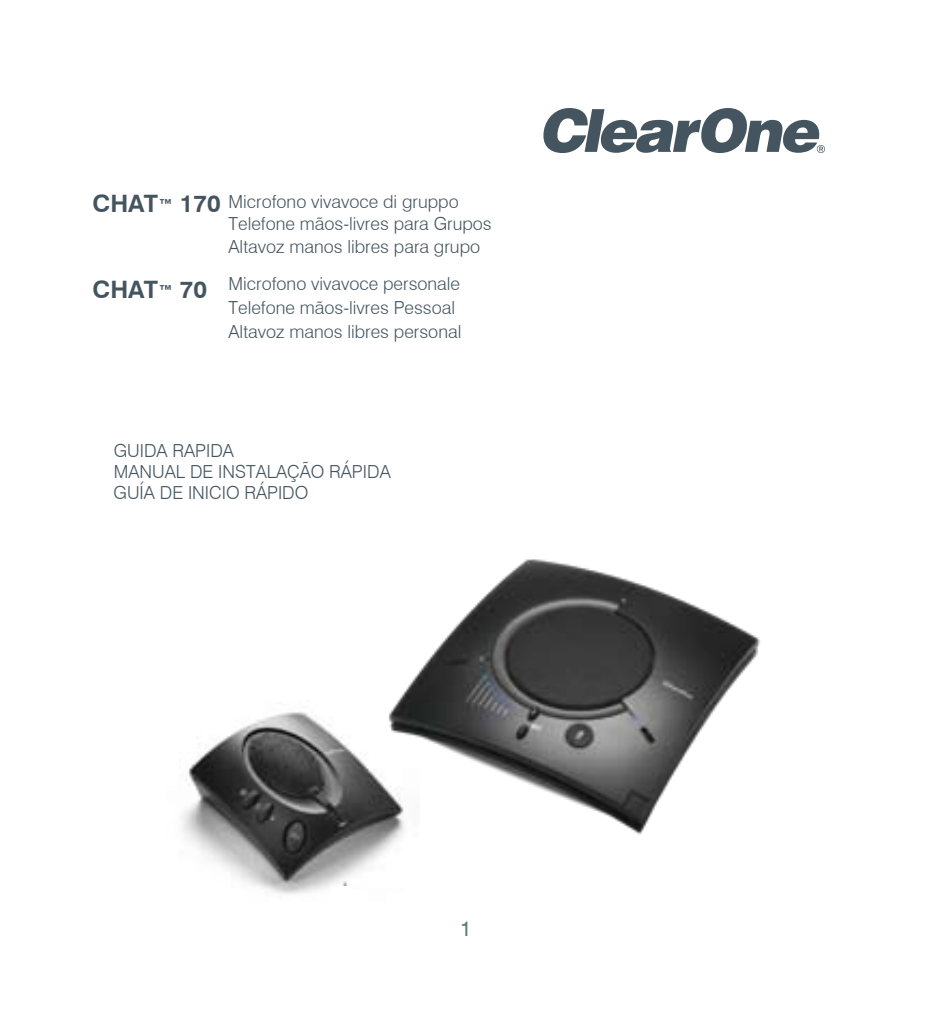
<style>
.page{position:relative;width:933px;height:1020px;background:#fff}
.page>*{position:absolute;margin:0;border:0;box-sizing:border-box;transform-origin:0 0}
.t1{font:700 24px "Swiss 721 BT";color:#455560}
.t2{font:21px "Swiss 721 BT";color:#597b7b}
.t3{font:300 18px "Swiss 721 BT";color:#455560}
.s1{font-size:18px}
</style>
<div class="page">
<svg style="left:543px;top:108px;width:282px;height:45px"></svg>
<img style="left:181px;top:712px;width:166px;height:182px">
<img style="left:342px;top:559px;width:418px;height:326px">
<h1 class="t1" style="left:93px;top:189px;width:130px">CHAT<span class="s1">™</span> 170</h1>
<h1 class="t1" style="left:93px;top:275px;width:116px">CHAT<span class="s1">™</span> 70</h1>
<p class="t3" style="left:229px;top:190px;width:232px">Microfono vivavoce di gruppo</p>
<p class="t3" style="left:229px;top:212px;width:265px">Telefone mãos-livres para Grupos</p>
<p class="t3" style="left:229px;top:236px;width:253px">Altavoz manos libres para grupo</p>
<p class="t3" style="left:229px;top:273px;width:233px">Microfono vivavoce personale</p>
<p class="t3" style="left:229px;top:296px;width:228px">Telefone mãos-livres Pessoal</p>
<p class="t3" style="left:229px;top:320px;width:234px">Altavoz manos libres personal</p>
<p class="t3" style="left:114px;top:440px;width:122px">GUIDA RAPIDA</p>
<p class="t3" style="left:114px;top:461px;width:278px">MANUAL DE INSTALAÇÃO RÁPIDA</p>
<p class="t3" style="left:114px;top:481px;width:196px">GUÍA DE INICIO RÁPIDO</p>
<p class="t2" style="left:460px;top:916px;width:13px">1</p>
</div>
